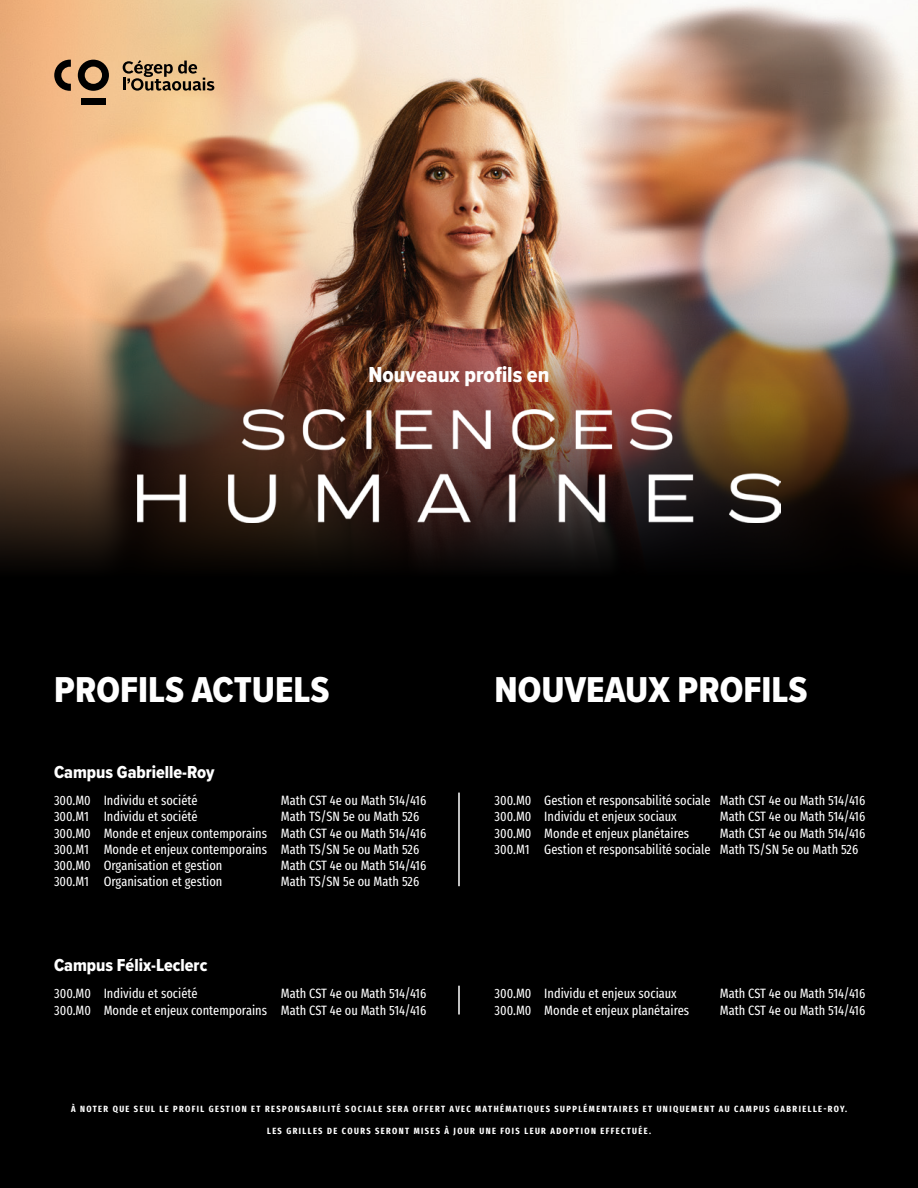
<style>
.page{position:relative;width:918px;height:1188px;background:#fff}
.page>*{position:absolute;margin:0;border:0;box-sizing:border-box;transform-origin:0 0}
.t1{font:37.35px "Proxima Nova Cond Extrabld";color:#fff}
.t2{font:22.5px "Proxima Nova Cond Extrabld";color:#fff}
.t3{font:18px "Proxima Nova Cond Extrabld";color:#fff}
.t4{font:13.5px "Fira Sans Compressed";color:#fff}
.t5{font:700 9px "Fira Sans Compressed";letter-spacing:.16em;color:#fff}
</style>
<div class="page">
<img style="left:0;top:0;width:918px;height:318px">
<div style="left:0;top:578px;width:918px;height:610px;background:#000"></div>
<hr style="left:458px;top:793px;width:2px;height:93px;background:#fff">
<hr style="left:458px;top:986px;width:2px;height:29px;background:#fff">
<img style="left:0;top:318px;width:918px;height:260px">
<img style="left:138px;top:409px;width:642px;height:113px">
<svg style="left:54px;top:60px;width:17px;height:31px"></svg>
<svg style="left:78px;top:60px;width:31px;height:31px"></svg>
<svg style="left:123px;top:60px;width:91px;height:31px;background:#a38762"></svg>
<div style="left:81px;top:98px;width:24px;height:7px;background:#000"></div>
<p class="t2" style="left:369px;top:358px;width:182px">Nouveaux profils en</p>
<p class="t1" style="left:54px;top:662px;width:277px">PROFILS ACTUELS</p>
<p class="t3" style="left:54px;top:759px;width:162px">Campus Gabrielle-Roy</p>
<p class="t1" style="left:495px;top:662px;width:314px">NOUVEAUX PROFILS</p>
<p class="t4" style="left:54px;top:790px;width:38px">300.M0</p>
<p class="t4" style="left:54px;top:806px;width:36px">300.M1</p>
<p class="t4" style="left:54px;top:823px;width:38px">300.M0</p>
<p class="t4" style="left:54px;top:839px;width:36px">300.M1</p>
<p class="t4" style="left:54px;top:855px;width:38px">300.M0</p>
<p class="t4" style="left:54px;top:871px;width:36px">300.M1</p>
<p class="t4" style="left:104px;top:790px;width:95px">Individu et société</p>
<p class="t4" style="left:104px;top:806px;width:95px">Individu et société</p>
<p class="t4" style="left:104px;top:823px;width:165px">Monde et enjeux contemporains</p>
<p class="t4" style="left:104px;top:839px;width:165px">Monde et enjeux contemporains</p>
<p class="t4" style="left:104px;top:855px;width:120px">Organisation et gestion</p>
<p class="t4" style="left:104px;top:871px;width:120px">Organisation et gestion</p>
<p class="t4" style="left:281px;top:790px;width:147px">Math CST 4e ou Math 514/416</p>
<p class="t4" style="left:281px;top:806px;width:140px">Math TS/SN 5e ou Math 526</p>
<p class="t4" style="left:281px;top:823px;width:147px">Math CST 4e ou Math 514/416</p>
<p class="t4" style="left:281px;top:839px;width:140px">Math TS/SN 5e ou Math 526</p>
<p class="t4" style="left:281px;top:855px;width:147px">Math CST 4e ou Math 514/416</p>
<p class="t4" style="left:281px;top:871px;width:140px">Math TS/SN 5e ou Math 526</p>
<p class="t3" style="left:54px;top:952px;width:155px">Campus Félix-Leclerc</p>
<p class="t4" style="left:54px;top:983px;width:38px">300.M0</p>
<p class="t4" style="left:54px;top:1000px;width:38px">300.M0</p>
<p class="t4" style="left:104px;top:983px;width:95px">Individu et société</p>
<p class="t4" style="left:104px;top:1000px;width:165px">Monde et enjeux contemporains</p>
<p class="t4" style="left:281px;top:983px;width:147px">Math CST 4e ou Math 514/416</p>
<p class="t4" style="left:281px;top:1000px;width:147px">Math CST 4e ou Math 514/416</p>
<p class="t4" style="left:495px;top:790px;width:38px">300.M0</p>
<p class="t4" style="left:495px;top:806px;width:38px">300.M0</p>
<p class="t4" style="left:495px;top:823px;width:38px">300.M0</p>
<p class="t4" style="left:495px;top:839px;width:36px">300.M1</p>
<p class="t4" style="left:544px;top:790px;width:168px">Gestion et responsabilité sociale</p>
<p class="t4" style="left:544px;top:806px;width:134px">Individu et enjeux sociaux</p>
<p class="t4" style="left:544px;top:823px;width:146px">Monde et enjeux planétaires</p>
<p class="t4" style="left:544px;top:839px;width:168px">Gestion et responsabilité sociale</p>
<p class="t4" style="left:720px;top:790px;width:147px">Math CST 4e ou Math 514/416</p>
<p class="t4" style="left:720px;top:806px;width:147px">Math CST 4e ou Math 514/416</p>
<p class="t4" style="left:720px;top:823px;width:147px">Math CST 4e ou Math 514/416</p>
<p class="t4" style="left:720px;top:839px;width:140px">Math TS/SN 5e ou Math 526</p>
<p class="t4" style="left:495px;top:983px;width:38px">300.M0</p>
<p class="t4" style="left:495px;top:1000px;width:38px">300.M0</p>
<p class="t4" style="left:544px;top:983px;width:134px">Individu et enjeux sociaux</p>
<p class="t4" style="left:544px;top:1000px;width:146px">Monde et enjeux planétaires</p>
<p class="t4" style="left:720px;top:983px;width:147px">Math CST 4e ou Math 514/416</p>
<p class="t4" style="left:720px;top:1000px;width:147px">Math CST 4e ou Math 514/416</p>
<p class="t5" style="left:71px;top:1102px;width:778px">À NOTER QUE SEUL LE PROFIL GESTION ET RESPONSABILITÉ SOCIALE SERA OFFERT AVEC MATHÉMATIQUES SUPPLÉMENTAIRES ET UNIQUEMENT AU CAMPUS GABRIELLE-ROY.</p>
<p class="t5" style="left:267px;top:1123px;width:386px">LES GRILLES DE COURS SERONT MISES À JOUR UNE FOIS LEUR ADOPTION EFFECTUÉE.</p>
</div>
